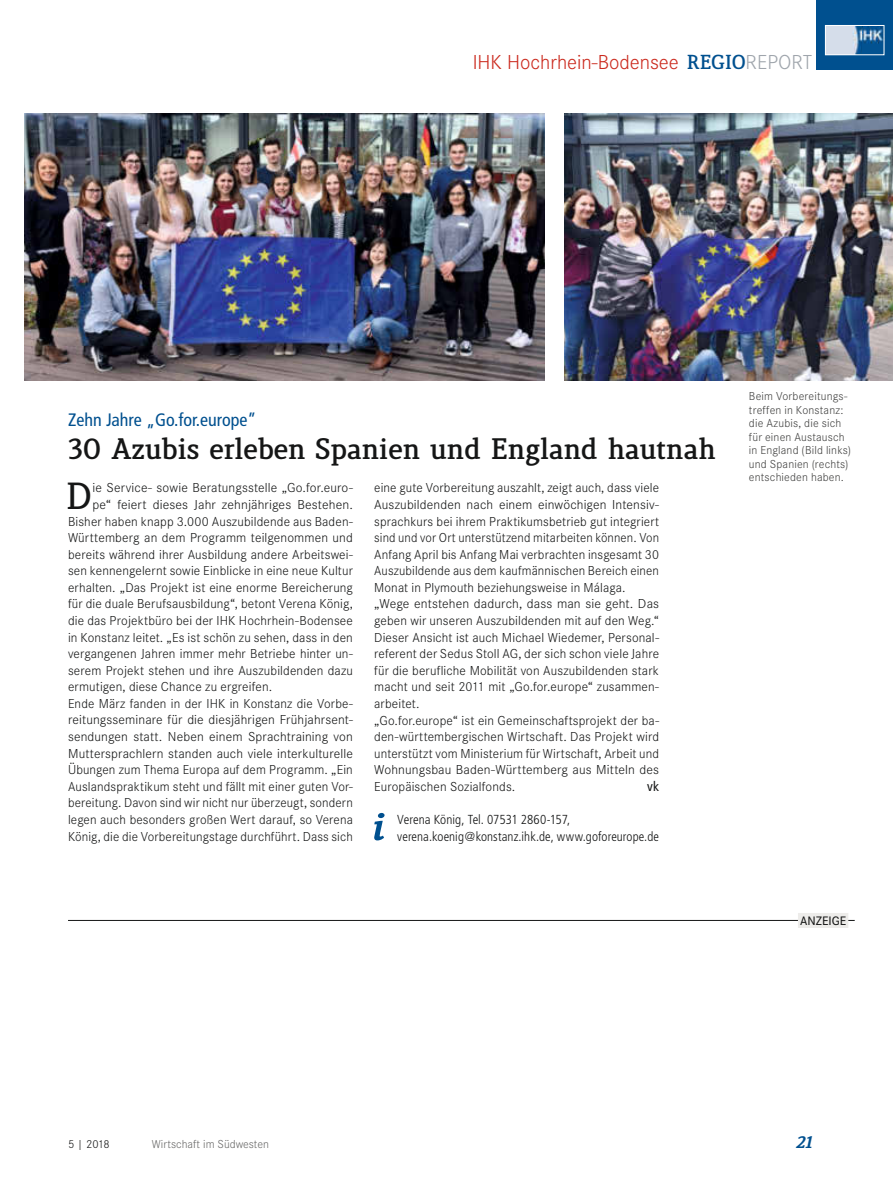
<style>
.page{position:relative;width:893px;height:1191px;background:#fff}
.page>*{position:absolute;margin:0;border:0;box-sizing:border-box;transform-origin:0 0}
.t1{font:700 36.3px "Lenga";color:#151616}
.t2{font:800 28.5px "Lenga";color:#151616}
.t3{font:300 21px "Corporate S";color:#cb2a1e}
.t4{font:condensed 18px "Frutiger";color:#00508f}
.t5{font:italic 900 16.5px "Lenga";color:#00508f}
.t6{font:300 13.5px/16.5px "Corporate S";letter-spacing:.01em;color:#151616}
.t7{font:condensed 13.5px "Frutiger";color:#151616}
.t8{font:300 condensed 13.05px/16.5px "Frutiger";letter-spacing:.005em;color:#151616}
.t9{font:500 12.75px "Corporate S";color:#151616}
.t10{font:300 12px/13.5px "Corporate S";letter-spacing:.015em;color:#40403f}
.t11{font:300 12px "Corporate S";color:#686867}
.t12{font:300 12px "Corporate S";color:#151616}
.s1{font-family:"Lenga";font-weight:800;font-size:19.5px;color:#00508f}
.s2{color:#9fa5ac}
</style>
<div class="page">
<hr style="left:0;top:0;width:1px;height:1191px;background:#edecea">
<div style="left:816px;top:0;width:77px;height:69px;background:#00508f"></div>
<img style="left:827px;top:27px;width:55px;height:26px">
<div style="left:825px;top:25px;width:59px;height:30px;border:1px solid #fff"></div>
<hr style="left:68px;top:920px;width:787px;height:1px;background:#151616">
<div style="left:798px;top:913px;width:50px;height:15px;background:#edecea"></div>
<svg style="left:374px;top:813px;width:11px;height:27px"></svg>
<img style="left:24px;top:113px;width:521px;height:267px">
<img style="left:565px;top:113px;width:328px;height:268px">
<h3 class="t3" style="left:473px;top:51px;width:341px">IHK Hochrhein-Bodensee <span class="s1">REGIO</span><span class="s2">REPORT</span></h3>
<h3 class="t4" style="left:68px;top:409px;width:190px">Zehn Jahre „Go.for.europe”</h3>
<h2 class="t2" style="left:68px;top:435px;width:649px">30 Azubis erleben Spanien und England hautnah</h2>
<h1 class="t1" style="left:66px;top:476px;width:27px">D</h1>
<p class="t6" style="left:92px;top:480px;width:262px">ie Service- sowie Beratungsstelle „Go.for.euro-</p>
<p class="t6" style="left:374px;top:480px;width:286px">eine gute Vorbereitung auszahlt, zeigt auch, dass viele Auszubildenden nach einem einwöchigen Intensiv&shy;sprachkurs bei ihrem Praktikumsbetrieb gut integriert sind und vor Ort unterstützend mitarbeiten können. Von Anfang April bis Anfang Mai verbrachten insgesamt 30<br>Auszubildende aus dem kaufmännischen Bereich einen Monat in Plymouth beziehungsweise in Málaga. „Wege entstehen dadurch, dass man sie geht. Das geben wir unseren Auszubildenden mit auf den Weg.“ Dieser Ansicht ist auch Michael Wiedemer, Personal&shy;referent der Sedus Stoll AG, der sich schon viele Jahre für die berufliche Mobilität von Auszubildenden stark macht und seit 2011 mit „Go.for.europe“ zusammen&shy;arbeitet.<br>„Go.for.europe“ ist ein Gemeinschaftsprojekt der ba&shy;den-württembergischen Wirtschaft. Das Projekt wird unterstützt vom Ministerium für Wirtschaft, Arbeit und Wohnungsbau Baden-Württemberg aus Mitteln des Europäischen Sozialfonds.</p>
<p class="t6" style="left:92px;top:496px;width:262px">pe“ feiert dieses Jahr zehnjähriges Bestehen.</p>
<p class="t6" style="left:68px;top:513px;width:286px">Bisher haben knapp 3.000 Auszubildende aus Baden-</p>
<p class="t6" style="left:68px;top:529px;width:286px">Württemberg an dem Programm teilgenommen und</p>
<p class="t6" style="left:68px;top:546px;width:286px">bereits während ihrer Ausbildung andere Arbeitswei-</p>
<p class="t6" style="left:68px;top:562px;width:286px">sen kennengelernt sowie Einblicke in eine neue Kultur</p>
<p class="t6" style="left:68px;top:579px;width:286px">erhalten. „Das Projekt ist eine enorme Bereicherung</p>
<p class="t6" style="left:68px;top:596px;width:286px">für die duale Berufsausbildung“, betont Verena König,</p>
<p class="t6" style="left:68px;top:612px;width:286px">die das Projektbüro bei der IHK Hochrhein-Bodensee</p>
<p class="t6" style="left:68px;top:629px;width:286px">in Konstanz leitet. „Es ist schön zu sehen, dass in den</p>
<p class="t6" style="left:68px;top:645px;width:286px">vergangenen Jahren immer mehr Betriebe hinter un-</p>
<p class="t6" style="left:68px;top:662px;width:286px">serem Projekt stehen und ihre Auszubildenden dazu</p>
<p class="t6" style="left:68px;top:679px;width:206px">ermutigen, diese Chance zu ergreifen.</p>
<p class="t6" style="left:68px;top:695px;width:286px">Ende März fanden in der IHK in Konstanz die Vorbe-</p>
<p class="t6" style="left:68px;top:712px;width:286px">reitungsseminare für die diesjährigen Frühjahrsent-</p>
<p class="t6" style="left:68px;top:728px;width:286px">sendungen statt. Neben einem Sprachtraining von</p>
<p class="t6" style="left:68px;top:745px;width:286px">Muttersprachlern standen auch viele interkulturelle</p>
<p class="t6" style="left:68px;top:761px;width:286px">Übungen zum Thema Europa auf dem Programm. „Ein</p>
<p class="t6" style="left:68px;top:778px;width:286px">Auslandspraktikum steht und fällt mit einer guten Vor-</p>
<p class="t6" style="left:68px;top:794px;width:286px">bereitung. Davon sind wir nicht nur überzeugt, sondern</p>
<p class="t6" style="left:68px;top:811px;width:286px">legen auch besonders großen Wert darauf, so Verena</p>
<p class="t6" style="left:68px;top:828px;width:286px">König, die die Vorbereitungstage durchführt. Dass sich</p>
<p class="t7" style="left:647px;top:778px;width:13px">vk</p>
<p class="t8" style="left:397px;top:811px;width:263px">Verena König, Tel. 07531 2860-157, verena.koenig@konstanz.ihk.de, www.goforeurope.de</p>
<p class="t10" style="left:749px;top:390px;width:104px">Beim Vorbereitungs&shy;treffen in Konstanz: die Azubis, die sich für einen Austausch in England (Bild links) und Spanien (rechts) entschieden haben.</p>
<p class="t9" style="left:800px;top:913px;width:48px">ANZEIGE</p>
<p class="t12" style="left:68px;top:1137px;width:43px">5 | 2018</p>
<p class="t11" style="left:152px;top:1137px;width:119px">Wirtschaft im Südwesten</p>
<p class="t5" style="left:796px;top:1134px;width:18px">21</p>
</div>
